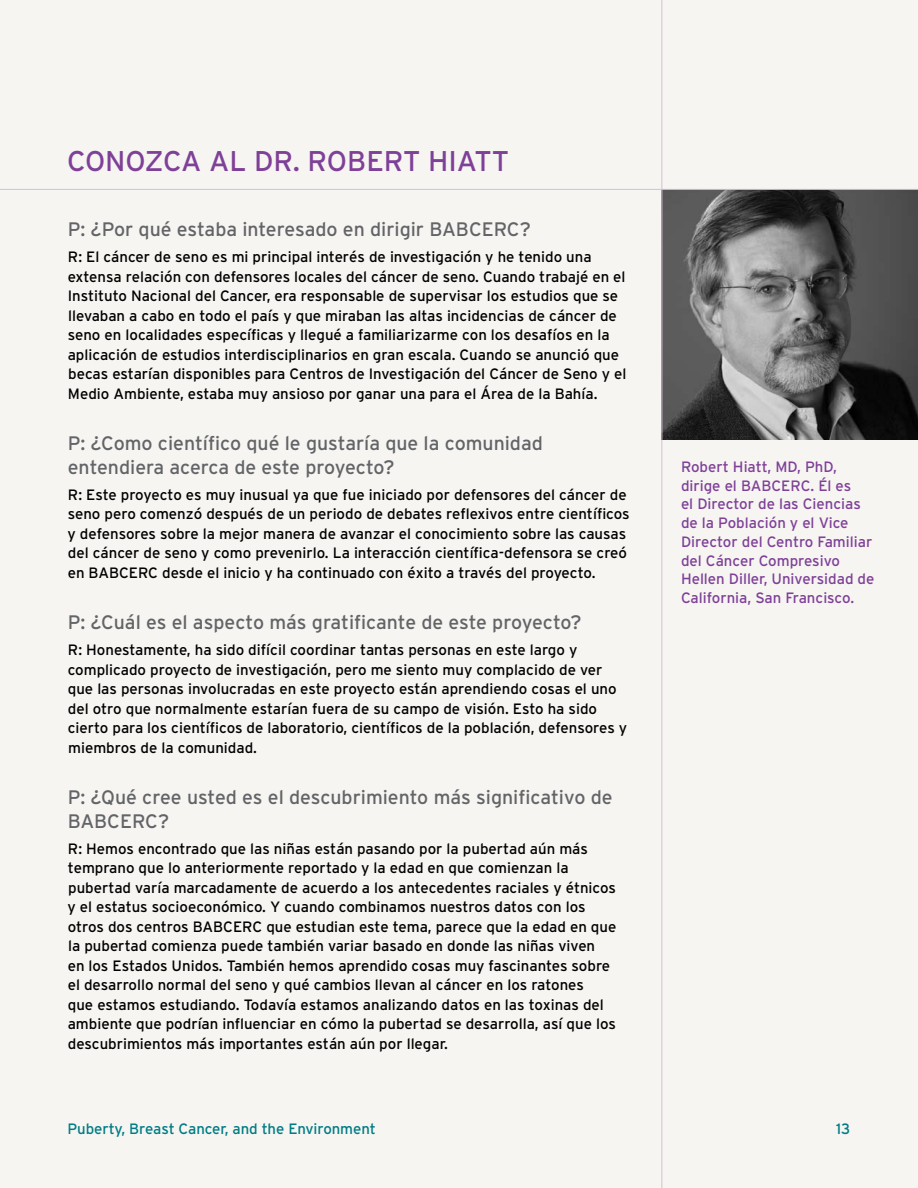
<style>
.page{position:relative;width:918px;height:1188px;background:#f6f5f2}
.page>*{position:absolute;margin:0;border:0;box-sizing:border-box;transform-origin:0 0}
.t1{font:28.5px "Interstate";color:#7f4098}
.t2{font:19.5px/24px "Interstate";color:#636467}
.t3{font:15px/19.5px "Interstate";color:#000}
.t4{font:15px/18.8px "Interstate";color:#7f4098}
.t5{font:15px "Interstate";letter-spacing:-.005em;color:#007c85}
</style>
<div class="page">
<img style="left:663px;top:190px;width:255px;height:249px">
<hr style="left:0;top:189px;width:918px;height:1px;background:#d9bcda">
<hr style="left:662px;top:0;width:1px;height:1188px;background:#d9bcda">
<h1 class="t1" style="left:67px;top:146px;width:97px">Conozca</h1>
<h1 class="t1" style="left:209px;top:146px;width:301px">al Dr. Robert Hiatt</h1>
<h2 class="t2" style="left:68px;top:217px;width:465px">P: ¿Por qué estaba interesado en dirigir BABCERC?</h2>
<p class="t3" style="left:68px;top:247px;width:560px">R: El cáncer de seno es mi principal interés de investigación y he tenido una extensa relación con defensores locales del cáncer de seno. Cuando trabajé en el Instituto Nacional del Cancer, era responsable de supervisar los estudios que se llevaban a cabo en todo el país y que miraban las altas incidencias de cáncer de seno en localidades específicas y llegué a familiarizarme con los desafíos en la aplicación de estudios interdisciplinarios en gran escala. Cuando se anunció que becas estarían disponibles para Centros de Investigación del Cáncer de Seno y el Medio Ambiente, estaba muy ansioso por ganar una para el Área de la Bahía.</p>
<h2 class="t2" style="left:68px;top:431px;width:477px">P: ¿Como científico qué le gustaría que la comunidad entendiera acerca de este proyecto?</h2>
<p class="t3" style="left:68px;top:485px;width:564px">R: Este proyecto es muy inusual ya que fue iniciado por defensores del cáncer de seno pero comenzó después de un periodo de debates reflexivos entre científicos y defensores sobre la mejor manera de avanzar el conocimiento sobre las causas del cáncer de seno y como prevenirlo. La interacción científica-defensora se creó en BABCERC desde el inicio y ha continuado con éxito a través del proyecto.</p>
<h2 class="t2" style="left:68px;top:610px;width:515px">P: ¿Cuál es el aspecto más gratificante de este proyecto?</h2>
<p class="t3" style="left:68px;top:640px;width:561px">R: Honestamente, ha sido difícil coordinar tantas personas en este largo y complicado proyecto de investigación, pero me siento muy complacido de ver que las personas involucradas en este proyecto están aprendiendo cosas el uno del otro que normalmente estarían fuera de su campo de visión. Esto ha sido cierto para los científicos de laboratorio, científicos de la población, defensores y miembros de la comunidad.</p>
<h2 class="t2" style="left:68px;top:785px;width:546px">P: ¿Qué cree usted es el descubrimiento más significativo de<br>BABCERC?</h2>
<p class="t3" style="left:68px;top:839px;width:550px">R: Hemos encontrado que las niñas están pasando por la pubertad aún más temprano que lo anteriormente reportado y la edad en que comienzan la pubertad varía marcadamente de acuerdo a los antecedentes raciales y étnicos y el estatus socioeconómico. Y cuando combinamos nuestros datos con los otros dos centros BABCERC que estudian este tema, parece que la edad en que la pubertad comienza puede también variar basado en donde las niñas viven<br>en los Estados Unidos. También hemos aprendido cosas muy fascinantes sobre el desarrollo normal del seno y qué cambios llevan al cáncer en los ratones<br>que estamos estudiando. Todavía estamos analizando datos en las toxinas del ambiente que podrían influenciar en cómo la pubertad se desarrolla, así que los descubrimientos más importantes están aún por llegar.</p>
<p class="t4" style="left:681px;top:457px;width:195px">Robert Hiatt, MD, PhD, dirige el BABCERC. Él es<br>el Director de las Ciencias de la Población y el Vice<br>Director del Centro Familiar del Cáncer Compresivo<br>Hellen Diller, Universidad de<br>California, San Francisco.</p>
<p class="t5" style="left:68px;top:1120px;width:310px">Puberty, Breast Cancer, and the Environment</p>
<p class="t5" style="left:836px;top:1120px;width:16px">13</p>
</div>
